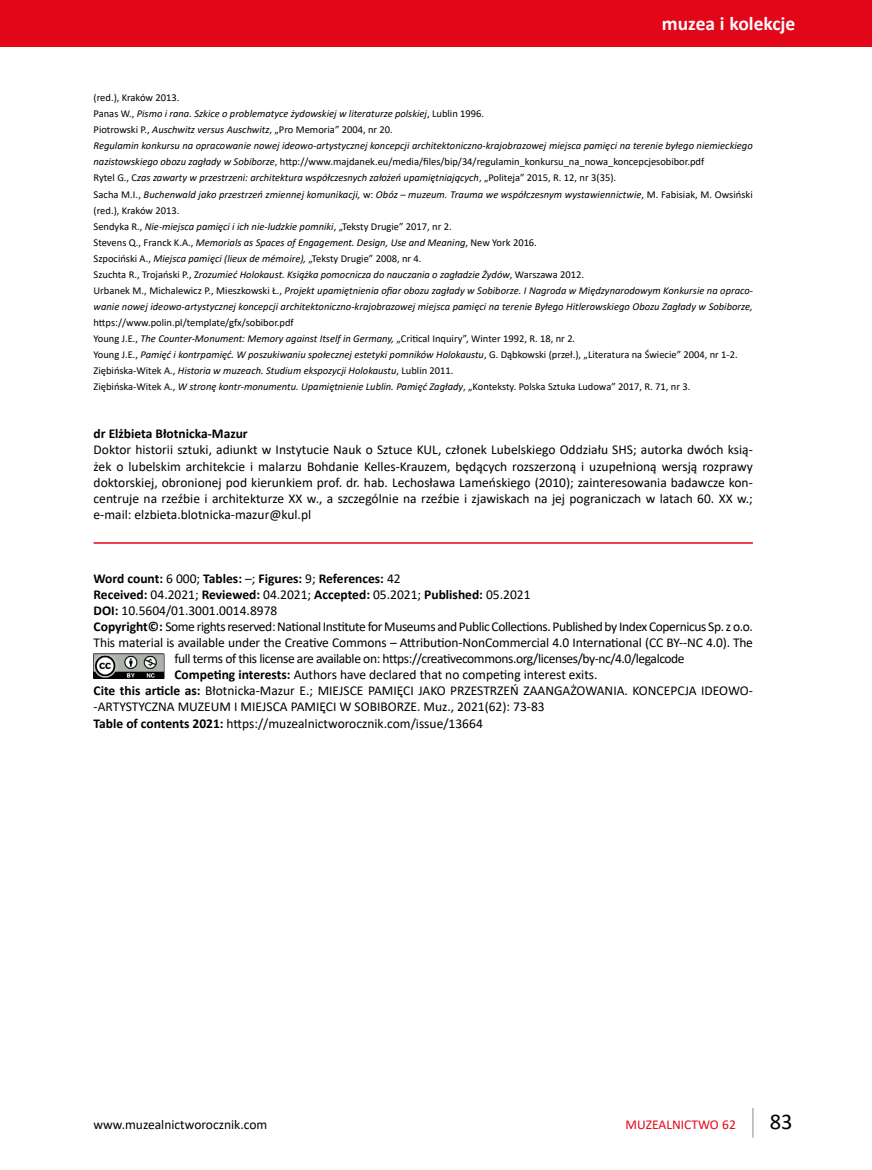
<style>
.page{position:relative;width:872px;height:1170px;background:#fff}
.page>*{position:absolute;margin:0;border:0;box-sizing:border-box;transform-origin:0 0}
.t1{font:22.5px "Calibri";color:#000}
.t2{font:700 19.5px "Calibri";color:#fff}
.t3{font:13.5px/16px "Calibri";letter-spacing:-.01em;color:#000;text-align:justify}
.t4{font:13.5px "Calibri";letter-spacing:-.03em;color:#000}
.t5{font:700 13.5px "Calibri";color:#000}
.t6{font:13.5px "Calibri";color:#e30518}
.t7{font:italic 10.5px/16px "Calibri";color:#000}
.t8{font:10.5px/16px "Calibri";color:#000}
.s1{font-style:normal}
.s2{font-style:italic}
.s3{font-weight:400}
.s4{font-weight:700}
</style>
<div class="page">
<hr style="left:752px;top:1107px;width:1px;height:30px;background:#b3b2b2">
<div style="left:0;top:0;width:872px;height:47px;background:#e30518"></div>
<hr style="left:94px;top:542px;width:659px;height:1px;background:#e30518">
<img style="left:94px;top:653px;width:71px;height:25px">
<h2 class="t2" style="left:662px;top:10px;width:135px">muzea i kolekcje</h2>
<p class="t7" style="left:94px;top:89px;width:661px"><span class="s1">(red.), Kraków 2013.<br>Panas W.,</span> Pismo i rana. Szkice o problematyce żydowskiej w literaturze polskiej<span class="s1">, Lublin 1996.<br>Piotrowski P.,</span> Auschwitz versus Auschwitz<span class="s1">, „Pro Memoria” 2004, nr 20.<br></span>Regulamin konkursu na opracowanie nowej ideowo-artystycznej koncepcji architektoniczno-krajobrazowej miejsca pamięci na terenie byłego niemieckiego nazistowskiego obozu zagłady w Sobiborze<span class="s1">, http://www.majdanek.eu/media/files/bip/34/regulamin_konkursu_na_nowa_koncepcjesobibor.pdf<br>Rytel G., C</span>zas zawarty w przestrzeni: architektura współczesnych założeń upamiętniających<span class="s1">, „Politeja” 2015, R. 12, nr 3(35).<br>Sacha M.I.,</span> Buchenwald jako przestrzeń zmiennej komunikacji, <span class="s1">w:</span> Obóz – muzeum. Trauma we współczesnym wystawiennictwie<span class="s1">, M. Fabisiak, M. Owsiński (red.), Kraków 2013.<br>Sendyka R.,</span> Nie-miejsca pamięci i ich nie-ludzkie pomniki<span class="s1">, „Teksty Drugie” 2017, nr 2.<br>Stevens Q., Franck K.A.,</span> Memorials as Spaces of Engagement. Design, Use and Meaning<span class="s1">, New York 2016.<br>Szpociński A.,</span> Miejsca pamięci (lieux de mémoire), <span class="s1">„Teksty Drugie” 2008, nr 4.<br>Szuchta R., Trojański P., Z</span>rozumieć Holokaust. Książka pomocnicza do nauczania o zagładzie Żydów<span class="s1">, Warszawa 2012.<br>Urbanek M., Michalewicz P., Mieszkowski Ł.,</span> Projekt upamiętnienia ofiar obozu zagłady w Sobiborze. I Nagroda w Międzynarodowym Konkursie na opraco&shy;wanie nowej ideowo-artystycznej koncepcji architektoniczno-krajobrazowej miejsca pamięci na terenie Byłego Hitlerowskiego Obozu Zagłady w Sobiborze,</p>
<p class="t8" style="left:94px;top:314px;width:645px">https://www.polin.pl/template/gfx/sobibor.pdf<br>Young J.E., <span class="s2">The Counter-Monument: Memory against Itself in Germany,</span> „Critical Inquiry”, Winter 1992, R. 18, nr 2.<br>Young J.E., <span class="s2">Pamięć i kontrpamięć. W poszukiwaniu społecznej estetyki pomników Holokaustu</span>, G. Dąbkowski (przeł.), „Literatura na Świecie” 2004, nr 1-2.<br>Ziębińska-Witek A., <span class="s2">Historia w muzeach. Studium ekspozycji Holokaustu</span>, Lublin 2011.<br>Ziębińska-Witek A., <span class="s2">W stronę kontr-monumentu. Upamiętnienie Lublin. Pamięć Zagłady</span>, „Konteksty. Polska Sztuka Ludowa” 2017, R. 71, nr 3.</p>
<p class="t5" style="left:94px;top:424px;width:156px">dr Elżbieta Błotnicka-Mazur</p>
<p class="t3" style="left:94px;top:441px;width:661px">Doktor historii sztuki, adiunkt w Instytucie Nauk o Sztuce KUL, członek Lubelskiego Oddziału SHS; autorka dwóch ksią&shy;żek o lubelskim architekcie i malarzu Bohdanie Kelles-Krauzem, będących rozszerzoną i uzupełnioną wersją rozprawy doktorskiej, obronionej pod kierunkiem prof. dr. hab. Lechosława Lameńskiego (2010); zainteresowania badawcze kon&shy;centruje na rzeźbie i architekturze XX w., a szczególnie na rzeźbie i zjawiskach na jej pograniczach w latach 60. XX w.; e-mail: elzbieta.blotnicka-mazur@kul.pl</p>
<p class="t5" style="left:94px;top:569px;width:309px">Word count: <span class="s3">6 000;</span> Tables: <span class="s3">–;</span> Figures: <span class="s3">9;</span> References: <span class="s3">42</span></p>
<p class="t5" style="left:94px;top:585px;width:438px">Received: <span class="s3">04.2021;</span> Reviewed: <span class="s3">04.2021;</span> Accepted: <span class="s3">05.2021;</span> Published: <span class="s3">05.2021</span></p>
<p class="t3" style="left:94px;top:602px;width:185px"><span class="s4">DOI:</span> 10.5604/01.3001.0014.8978</p>
<p class="t4" style="left:94px;top:617px;width:661px"><span class="s4">Copyright©:</span> Some rights reserved: National Institute for Museums and Public Collections. Published by Index Copernicus Sp. z o.o.</p>
<p class="t3" style="left:94px;top:634px;width:660px">This material is available under the Creative Commons – Attribution-NonCommercial 4.0 International (CC BY--NC 4.0). The</p>
<p class="t4" style="left:174px;top:649px;width:512px">full terms of this license are available on: https://creativecommons.org/licenses/by-nc/4.0/legalcode</p>
<p class="t3" style="left:174px;top:666px;width:425px"><span class="s4">Competing interests:</span> Authors have declared that no competing interest exits.</p>
<p class="t3" style="left:94px;top:682px;width:661px"><span class="s4">Cite this article as:</span> Błotnicka-Mazur E.; MIEJSCE PAMIĘCI JAKO PRZESTRZEŃ ZAANGAŻOWANIA. KONCEPCJA IDEOWO-</p>
<p class="t3" style="left:94px;top:698px;width:452px">-ARTYSTYCZNA MUZEUM I MIEJSCA PAMIĘCI W SOBIBORZE. Muz., 2021(62): 73-83</p>
<p class="t3" style="left:94px;top:714px;width:391px"><span class="s4">Table of contents 2021:</span> https://muzealnictworocznik.com/issue/13664</p>
<p class="t3" style="left:94px;top:1115px;width:175px">www.muzealnictworocznik.com</p>
<p class="t6" style="left:625px;top:1114px;width:112px">MUZEALNICTWO 62</p>
<h1 class="t1" style="left:770px;top:1105px;width:24px">83</h1>
</div>
